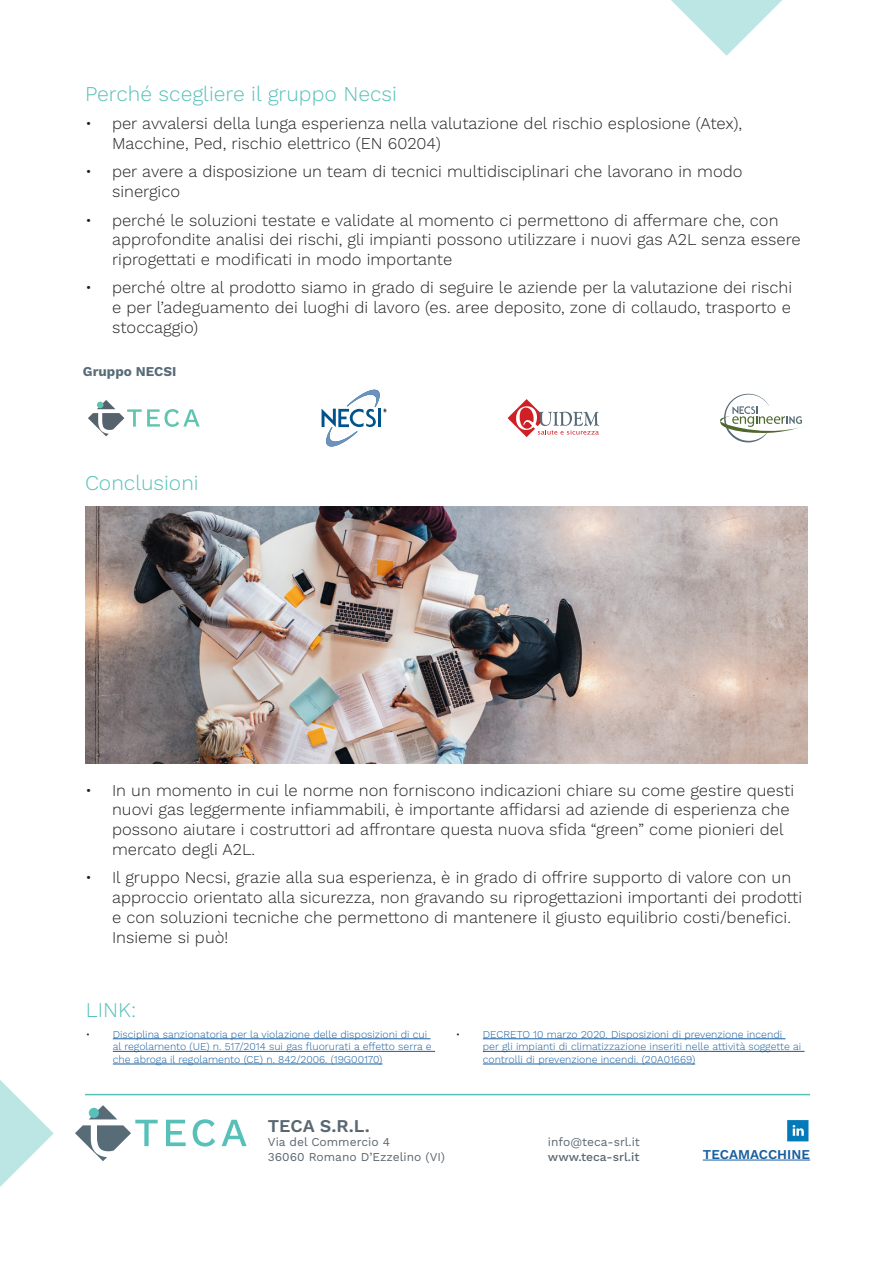
<style>
.page{position:relative;width:893px;height:1263px;background:#fff}
.page>*{position:absolute;margin:0;border:0;box-sizing:border-box;transform-origin:0 0}
.t1{font:300 21px "Work Sans";color:#56c0b9}
.t2{font:600 18px "Work Sans";color:#5a6771}
.t3{font:300 16.5px/19.8px "Work Sans";color:#231f20}
.t4{font:600 13.5px "Work Sans";color:#175d9e}
.t5{font:700 13.5px "Work Sans";color:#586c77}
.t6{font:12px/14.4px "Work Sans";color:#5a6771}
.t7{font:500 12px "Work Sans";color:#5a6771}
.t8{font:300 10.5px/12.6px "Work Sans";color:#175d9e}
.s1{color:#231f20}
</style>
<div class="page">
<svg style="left:75px;top:1105px;width:172px;height:56px"></svg>
<hr style="left:703px;top:1160px;width:107px;height:1px;background:#175d9e">
<svg style="left:787px;top:1120px;width:21px;height:21px"></svg>
<hr style="left:85px;top:1094px;width:725px;height:1px;background:#56c0b9">
<svg style="left:0;top:1080px;width:54px;height:107px"></svg>
<svg style="left:671px;top:0;width:111px;height:56px"></svg>
<img style="left:85px;top:506px;width:723px;height:257px">
<svg style="left:88px;top:400px;width:112px;height:37px"></svg>
<svg style="left:322px;top:390px;width:65px;height:56px"></svg>
<svg style="left:508px;top:399px;width:91px;height:38px"></svg>
<svg style="left:720px;top:394px;width:85px;height:48px"></svg>
<hr style="left:113px;top:1038px;width:317px;height:1px;background:#175d9e">
<hr style="left:113px;top:1051px;width:322px;height:1px;background:#175d9e">
<hr style="left:113px;top:1064px;width:269px;height:1px;background:#175d9e">
<hr style="left:483px;top:1038px;width:302px;height:1px;background:#175d9e">
<hr style="left:483px;top:1051px;width:322px;height:1px;background:#175d9e">
<hr style="left:483px;top:1064px;width:212px;height:1px;background:#175d9e">
<p class="t1" style="left:85px;top:81px;width:313px">Perché scegliere il gruppo Necsi</p>
<p class="t3" style="left:112px;top:114px;width:632px;text-indent:-27px">• per avvalersi della lunga esperienza nella valutazione del rischio esplosione (Atex),<br>Macchine, Ped, rischio elettrico (EN 60204)</p>
<p class="t3" style="left:112px;top:163px;width:632px;text-indent:-27px">• per avere a disposizione un team di tecnici multidisciplinari che lavorano in modo sinergico</p>
<p class="t3" style="left:112px;top:211px;width:690px;text-indent:-27px">• perché le soluzioni testate e validate al momento ci permettono di affermare che, con approfondite analisi dei rischi, gli impianti possono utilizzare i nuovi gas A2L senza essere riprogettati e modificati in modo importante</p>
<p class="t3" style="left:112px;top:279px;width:682px;text-align:justify;text-indent:-27px">• perché oltre al prodotto siamo in grado di seguire le aziende per la valutazione dei rischi e per l’adeguamento dei luoghi di lavoro (es. aree deposito, zone di collaudo, trasporto e stoccaggio)</p>
<p class="t5" style="left:83px;top:363px;width:95px">Gruppo NECSI</p>
<p class="t1" style="left:85px;top:471px;width:115px">Conclusioni</p>
<p class="t3" style="left:112px;top:781px;width:684px;text-indent:-27px">• In un momento in cui le norme non forniscono indicazioni chiare su come gestire questi nuovi gas leggermente infiammabili, è importante affidarsi ad aziende di esperienza che possono aiutare i costruttori ad affrontare questa nuova sfida “green” come pionieri del mercato degli A2L.</p>
<p class="t3" style="left:112px;top:868px;width:692px;text-indent:-27px">• Il gruppo Necsi, grazie alla sua esperienza, è in grado di offrire supporto di valore con un approccio orientato alla sicurezza, non gravando su riprogettazioni importanti dei prodotti e con soluzioni tecniche che permettono di mantenere il giusto equilibrio costi/benefici.<br>Insieme si può!</p>
<p class="t1" style="left:86px;top:997px;width:52px">LINK:</p>
<p class="t8" style="left:113px;top:1028px;width:320px;text-indent:-27px"><span class="s1">•</span> Disciplina sanzionatoria per la violazione delle disposizioni di cui al regolamento (UE) n. 517/2014 sui gas fluorurati a effetto serra e che abroga il regolamento (CE) n. 842/2006. (19G00170)</p>
<p class="t8" style="left:483px;top:1028px;width:320px;text-indent:-27px"><span class="s1">•</span> DECRETO 10 marzo 2020. Disposizioni di prevenzione incendi<br>per gli impianti di climatizzazione inseriti nelle attività soggette ai controlli di prevenzione incendi. (20A01669)</p>
<p class="t2" style="left:268px;top:1115px;width:104px">TECA S.R.L.</p>
<p class="t6" style="left:268px;top:1135px;width:179px">Via del Commercio 4<br>36060 Romano D’Ezzelino (VI)</p>
<p class="t6" style="left:548px;top:1135px;width:93px">info@teca-srl.it</p>
<p class="t7" style="left:548px;top:1149px;width:93px">www.teca-srl.it</p>
<p class="t4" style="left:703px;top:1146px;width:109px">TECAMACCHINE</p>
</div>
